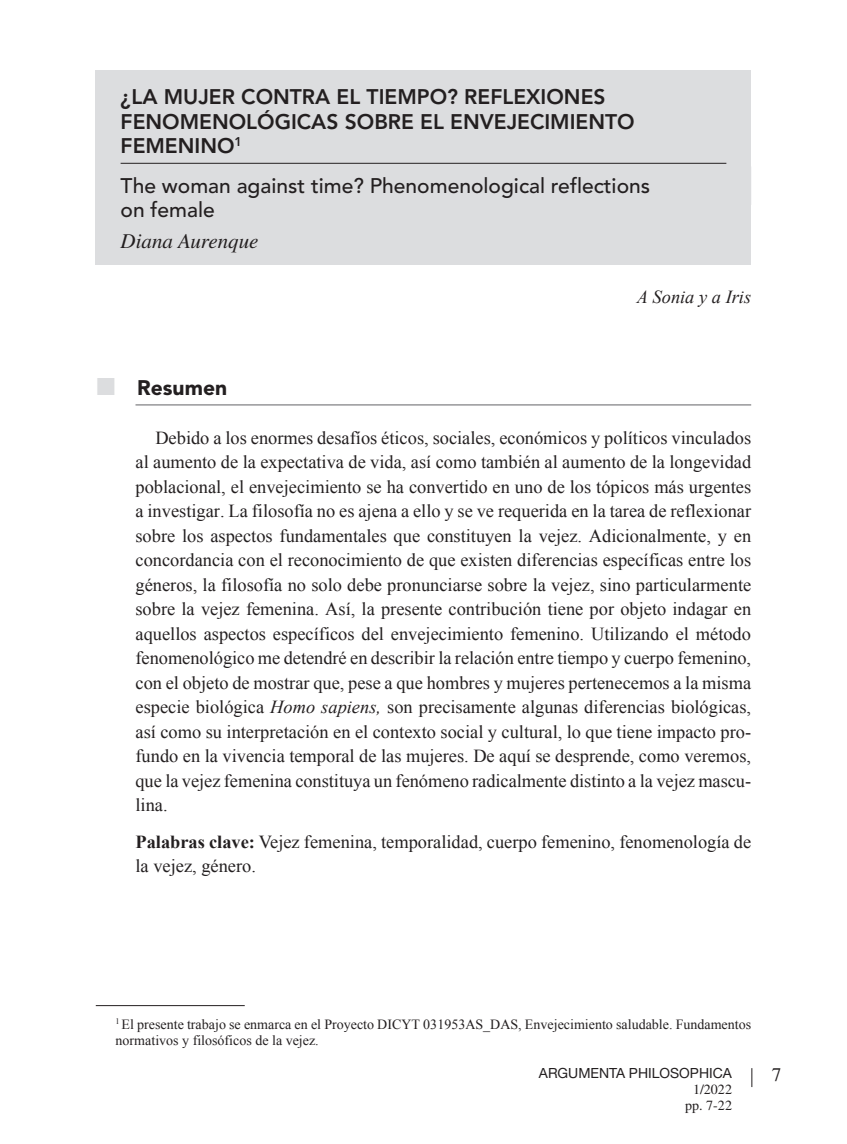
<style>
.page{position:relative;width:847px;height:1144px;background:#fff}
.page>*{position:absolute;margin:0;border:0;box-sizing:border-box;transform-origin:0 0}
.t1{font:800 21px/24.5px "Avenir LT Std";color:#231f20}
.t2{font:500 21px/24.5px "Avenir LT Std";color:#231f20}
.t3{font:italic 21px "Times LT Std";color:#231f20}
.t4{font:900 21px "Avenir LT Std";color:#231f20}
.t5{font:19.25px "Times LT Std";color:#231f20}
.t6{font:18.38px/24.5px "Times New Roman";color:#231f20;text-align:justify}
.t7{font:italic 18.38px "Times New Roman";color:#231f20}
.t8{font:14px/15.8px "Times New Roman";color:#231f20}
.t9{font:14px "Helvetica Neue LT Std";color:#231f20}
.t10{font:14px/15.8px "Times LT Std";color:#231f20;text-align:center}
.s1{color:#dcdddf}
.s2{font-weight:800;color:#fff}
.s3{font-style:italic}
.s4{font-weight:700}
</style>
<div class="page">
<svg style="left:751px;top:1068px;width:1px;height:19px"></svg>
<hr style="left:135px;top:404px;width:616px;height:1px;background:#636366">
<hr style="left:96px;top:1005px;width:149px;height:1px;background:#231f20">
<div style="left:96px;top:71px;width:655px;height:194px;background:#dcdddf"></div>
<hr style="left:121px;top:163px;width:605px;height:1px;background:#231f20">
<p class="t1" style="left:121px;top:85px;width:515px">¿LA MUJER CONTRA EL TIEMPO? REFLEXIONES<br>FENOMENOLÓGICAS SOBRE EL ENVEJECIMIENTO<br>FEMENINO<sup>1</sup></p>
<p class="t2" style="left:121px;top:174px;width:531px">The woman against time? Phenomenological reflections on female</p>
<p class="t3" style="left:121px;top:229px;width:139px">Diana Aurenque</p>
<p class="t7" style="left:636px;top:284px;width:116px">A Sonia y a Iris</p>
<p class="t4" style="left:96px;top:374px;width:145px"><span class="s1">■</span> Resumen<span class="s2">1</span></p>
<p class="t6" style="left:135px;top:425px;width:617px;text-indent:20px">Debido a los enormes desafíos éticos, sociales, económicos y políticos vinculados al aumento de la expectativa de vida, así como también al aumento de la longevidad poblacional, el envejecimiento se ha convertido en uno de los tópicos más urgentes a investigar. La filosofía no es ajena a ello y se ve requerida en la tarea de reflexionar sobre los aspectos fundamentales que constituyen la vejez. Adicionalmente, y en concordancia con el reconocimiento de que existen diferencias específicas entre los géneros, la filosofía no solo debe pronunciarse sobre la vejez, sino particularmente sobre la vejez femenina. Así, la presente contribución tiene por objeto indagar en aquellos aspectos específicos del envejecimiento femenino. Utilizando el método fenomenológico me detendré en describir la relación entre tiempo y cuerpo femenino, con el objeto de mostrar que, pese a que hombres y mujeres pertenecemos a la misma especie biológica <span class="s3">Homo sapiens,</span> son precisamente algunas diferencias biológicas, así como su interpretación en el contexto social y cultural, lo que tiene impacto pro&shy;fundo en la vivencia temporal de las mujeres. De aquí se desprende, como veremos, que la vejez femenina constituya un fenómeno radicalmente distinto a la vejez mascu&shy;lina.</p>
<p class="t6" style="left:135px;top:829px;width:617px"><span class="s4">Palabras clave:</span> Vejez femenina, temporalidad, cuerpo femenino, fenomenología de la vejez, género.</p>
<p class="t8" style="left:116px;top:1016px;width:636px"><sup>1</sup> El presente trabajo se enmarca en el Proyecto DICYT 031953AS_DAS, Envejecimiento saludable. Fundamentos normativos y filosóficos de la vejez.</p>
<p class="t9" style="left:538px;top:1065px;width:194px">ARGUMENTA PHILOSOPHICA</p>
<p class="t5" style="left:771px;top:1064px;width:11px">7</p>
<p class="t10" style="left:685px;top:1081px;width:48px">1/2022 pp. 7-22</p>
</div>
